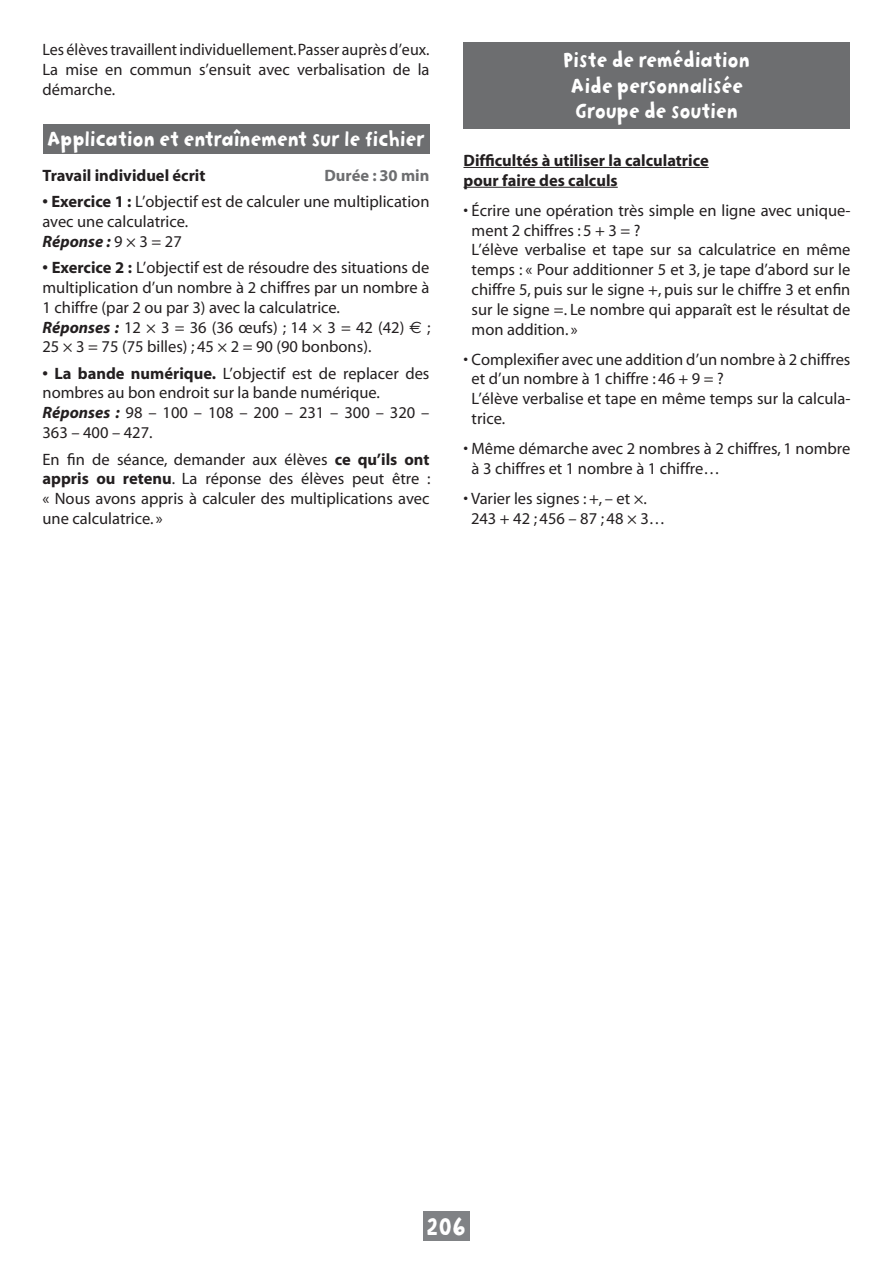
<style>
.page{position:relative;width:893px;height:1263px;background:#fff}
.page>*{position:absolute;margin:0;border:0;box-sizing:border-box;transform-origin:0 0}
.t1{font:28.5px "Slappy Inline";color:#fff}
.t2{font:24px/25.5px "Slappy Inline";letter-spacing:-.02em;color:#fff;scale:.92 1}
.t3{font:16.5px/19.8px "Myriad";color:#231f20}
.t4{font:700 16.5px/19.8px "Myriad";color:#231f20}
.t5{font:700 16.5px "Myriad";color:#6d6e70}
.s1{font-weight:700}
.s2{font-weight:700;font-style:italic}
.s3{font-family:"Euro Sans"}
</style>
<div class="page">
<div style="left:423px;top:1211px;width:47px;height:30px;background:#808285"></div>
<div style="left:43px;top:125px;width:386px;height:29px;background:#6d6e70"></div>
<hr style="left:463px;top:167px;width:246px;height:1px;background:#231f20">
<hr style="left:463px;top:187px;width:155px;height:1px;background:#231f20">
<div style="left:463px;top:43px;width:387px;height:86px;background:#6d6e70"></div>
<p class="t3" style="left:43px;top:41px;width:388px;text-align:justify">Les élèves travaillent individuellement. Passer auprès d’eux.<br>La mise en commun s’ensuit avec verbalisation de la démarche.</p>
<h2 class="t2" style="left:46px;top:126px;width:414px">Application et entraînement sur le fichier</h2>
<p class="t4" style="left:43px;top:166px;width:164px">Travail individuel écrit</p>
<p class="t5" style="left:324px;top:169px;width:107px">Durée : 30 min</p>
<p class="t3" style="left:43px;top:193px;width:388px"><span class="s1">• Exercice 1 :</span> L’objectif est de calculer une multiplication avec une calculatrice.<br><span class="s2">Réponse :</span> 9 × 3 = 27</p>
<p class="t3" style="left:43px;top:259px;width:389px"><span class="s1">• Exercice 2 :</span> L’objectif est de résoudre des situations de multiplication d’un nombre à 2 chiffres par un nombre à 1 chiffre (par 2 ou par 3) avec la calculatrice.<br><span class="s2">Réponses :</span> 12 × 3 = 36 (36 œufs) ; 14 × 3 = 42 (42) <span class="s3">€</span> ; 25 × 3 = 75 (75 billes) ; 45 × 2 = 90 (90 bonbons).</p>
<p class="t3" style="left:43px;top:364px;width:388px"><span class="s1">• La bande numérique.</span> L’objectif est de replacer des nombres au bon endroit sur la bande numérique.<br><span class="s2">Réponses :</span> 98 – 100 – 108 – 200 – 231 – 300 – 320 – 363 – 400 – 427.</p>
<p class="t3" style="left:43px;top:450px;width:390px;text-align:justify">En fin de séance, demander aux élèves <span class="s1">ce qu’ils ont appris ou retenu</span>. La réponse des élèves peut être : « Nous avons appris à calculer des multiplications avec une calculatrice. »</p>
<h2 class="t2" style="left:564px;top:47px;width:205px">Piste de remédiation<br>Aide personnalisée<br>Groupe de soutien</h2>
<p class="t4" style="left:463px;top:152px;width:247px">Difficultés à utiliser la calculatrice pour faire des calculs</p>
<p class="t3" style="left:472px;top:202px;width:380px;text-indent:-8px">• Écrire une opération très simple en ligne avec unique&shy;ment 2 chiffres : 5 + 3 = ?<br>L’élève verbalise et tape sur sa calculatrice en même temps : « Pour additionner 5 et 3, je tape d’abord sur le chiffre 5, puis sur le signe +, puis sur le chiffre 3 et enfin sur le signe =. Le nombre qui apparaît est le résultat de mon addition. »</p>
<p class="t3" style="left:472px;top:350px;width:380px;text-indent:-8px">• Complexifier avec une addition d’un nombre à 2 chiffres et d’un nombre à 1 chiffre : 46 + 9 = ?<br>L’élève verbalise et tape en même temps sur la calcula&shy;trice.</p>
<p class="t3" style="left:472px;top:440px;width:380px;text-indent:-8px">• Même démarche avec 2 nombres à 2 chiffres, 1 nombre à 3 chiffres et 1 nombre à 1 chiffre…</p>
<p class="t3" style="left:471px;top:490px;width:196px;text-indent:-8px">• Varier les signes : +, – et ×.<br>243 + 42 ; 456 – 87 ; 48 × 3…</p>
<h1 class="t1" style="left:426px;top:1209px;width:42px">206</h1>
</div>
